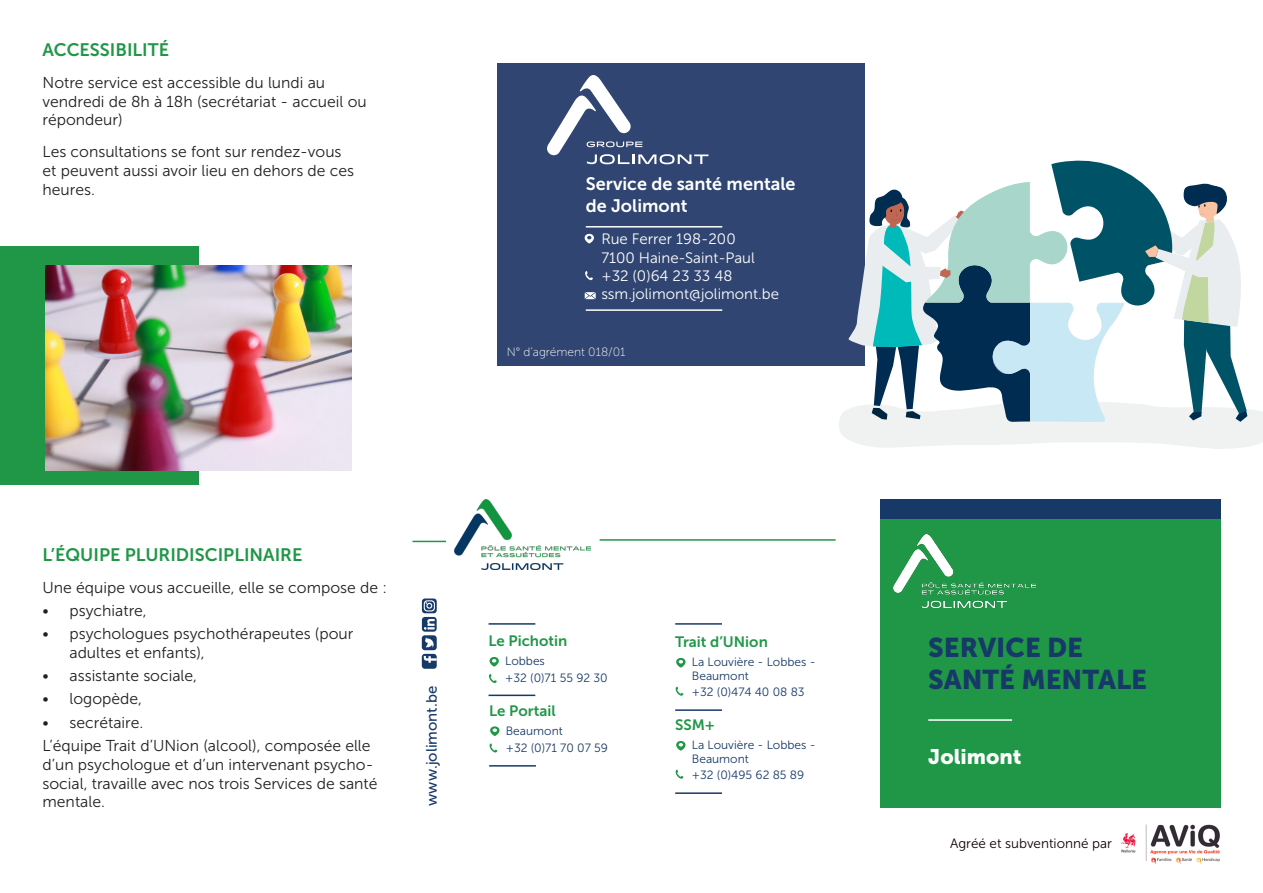
<style>
.page{position:relative;width:1263px;height:893px;background:#fff}
.page>*{position:absolute;margin:0;border:0;box-sizing:border-box;transform-origin:0 0}
.t1{font:27px/32.4px "Museo Sans 900";color:#173968}
.t2{font:21px "Museo Sans 900";color:#fff}
.Texte_ok{font:18px "Museo Sans 700";color:#209747}
.t3{font:18px/21.6px "Museo Sans 700";color:#fff}
.Texte_ok-2{font:15.75px/18.9px "Museo Sans 300";color:#231f20}
.t4{font:15px/18px "Museo Sans 300";color:#fff}
.t5{font:15px "Museo Sans 700";color:#209747}
.t6{font:15px "Museo Sans 500";color:#173968}
.t7{font:13.5px "Museo Sans 300";color:#100003}
.t8{font:12px/14.4px "Museo Sans 300";color:#173968}
.t9{font:12px "Museo Sans 100";color:#fff}
</style>
<div class="page">
<div style="left:497px;top:64px;width:368px;height:302px;background:#304571"></div>
<svg style="left:839px;top:160px;width:424px;height:289px"></svg>
<div style="left:880px;top:518px;width:340px;height:290px;background:#209747"></div>
<hr style="left:928px;top:719px;width:84px;height:2px;background:#fff">
<img style="left:893px;top:535px;width:142px;height:72px">
<div style="left:880px;top:499px;width:340px;height:19px;background:#173968"></div>
<hr style="left:489px;top:765px;width:47px;height:2px;background:#173968">
<svg style="left:490px;top:726px;width:9px;height:10px"></svg>
<svg style="left:489px;top:743px;width:8px;height:10px"></svg>
<img style="left:455px;top:500px;width:135px;height:69px">
<div style="left:422px;top:654px;width:15px;height:15px;background:#173968;border-radius:3px"></div>
<svg style="left:424px;top:656px;width:13px;height:7px"></svg>
<div style="left:422px;top:635px;width:15px;height:15px;background:#173968;border-radius:3px"></div>
<svg style="left:425px;top:637px;width:9px;height:11px"></svg>
<div style="left:422px;top:617px;width:15px;height:15px;background:#173968;border-radius:3px"></div>
<svg style="left:424px;top:619px;width:11px;height:11px"></svg>
<svg style="left:422px;top:598px;width:15px;height:15px"></svg>
<svg style="left:424px;top:600px;width:11px;height:11px"></svg>
<hr style="left:412px;top:541px;width:34px;height:1px;background:#209747">
<hr style="left:600px;top:539px;width:236px;height:2px;background:#209747">
<div style="left:0;top:246px;width:199px;height:239px;background:#209747"></div>
<img style="left:1121px;top:824px;width:99px;height:40px">
<hr style="left:675px;top:709px;width:47px;height:2px;background:#173968">
<svg style="left:676px;top:658px;width:9px;height:10px"></svg>
<svg style="left:675px;top:687px;width:8px;height:9px"></svg>
<hr style="left:488px;top:695px;width:47px;height:1px;background:#173968">
<svg style="left:489px;top:657px;width:10px;height:10px"></svg>
<svg style="left:489px;top:674px;width:8px;height:9px"></svg>
<hr style="left:488px;top:623px;width:47px;height:2px;background:#173968">
<hr style="left:675px;top:623px;width:47px;height:2px;background:#173968">
<hr style="left:675px;top:792px;width:47px;height:2px;background:#173968">
<svg style="left:676px;top:741px;width:9px;height:10px"></svg>
<svg style="left:675px;top:770px;width:8px;height:9px"></svg>
<img style="left:46px;top:265px;width:306px;height:205px">
<hr style="left:586px;top:226px;width:136px;height:2px;background:#fff">
<hr style="left:586px;top:309px;width:136px;height:2px;background:#fff">
<svg style="left:547px;top:75px;width:161px;height:89px"></svg>
<svg style="left:584px;top:234px;width:10px;height:10px"></svg>
<svg style="left:585px;top:292px;width:11px;height:7px"></svg>
<svg style="left:585px;top:271px;width:8px;height:9px"></svg>
<p class="Texte_ok" style="left:43px;top:40px;width:128px">ACCESSIBILITÉ</p>
<p class="Texte_ok-2" style="left:43px;top:73px;width:326px">Notre service est accessible du lundi au vendredi de 8h à 18h (secrétariat - accueil ou répondeur)</p>
<p class="Texte_ok-2" style="left:43px;top:142px;width:313px">Les consultations se font sur rendez-vous et peuvent aussi avoir lieu en dehors de ces heures.</p>
<p class="t3" style="left:586px;top:173px;width:211px">Service de santé mentale de Jolimont</p>
<p class="t4" style="left:601px;top:230px;width:155px">Rue Ferrer 198-200<br>7100 Haine-Saint-Paul</p>
<p class="t4" style="left:601px;top:285px;width:179px">ssm.jolimont@jolimont.be</p>
<p class="t4" style="left:601px;top:267px;width:133px">+32 (0)64 23 33 48</p>
<p class="t9" style="left:507px;top:346px;width:120px">N° d’agrément 018/01</p>
<p class="Texte_ok" style="left:43px;top:545px;width:261px">L’ÉQUIPE PLURIDISCIPLINAIRE</p>
<p class="Texte_ok-2" style="left:43px;top:578px;width:346px">Une équipe vous accueille, elle se compose de :</p>
<p class="Texte_ok-2" style="left:43px;top:601px;width:106px">• psychiatre,</p>
<p class="Texte_ok-2" style="left:70px;top:624px;width:285px;text-indent:-27px">• psychologues psychothérapeutes (pour adultes et enfants),</p>
<p class="Texte_ok-2" style="left:43px;top:666px;width:156px">• assistante sociale,</p>
<p class="Texte_ok-2" style="left:43px;top:690px;width:101px">• logopède,</p>
<p class="Texte_ok-2" style="left:43px;top:713px;width:102px">• secrétaire.</p>
<p class="Texte_ok-2" style="left:43px;top:736px;width:337px">L’équipe Trait d’UNion (alcool), composée elle d’un psychologue et d’un intervenant psycho&shy;social, travaille avec nos trois Services de santé mentale.</p>
<p class="t6" style="left:423px;top:806px;width:121px;rotate:-90deg">www.jolimont.be</p>
<p class="t5" style="left:488px;top:633px;width:80px">Le Pichotin</p>
<p class="t8" style="left:505px;top:654px;width:41px">Lobbes</p>
<p class="t8" style="left:505px;top:671px;width:104px">+32 (0)71 55 92 30</p>
<p class="t5" style="left:489px;top:702px;width:68px">Le Portail</p>
<p class="t8" style="left:506px;top:724px;width:59px">Beaumont</p>
<p class="t8" style="left:506px;top:740px;width:104px">+32 (0)71 70 07 59</p>
<p class="t5" style="left:675px;top:634px;width:94px">Trait d’UNion</p>
<p class="t8" style="left:692px;top:655px;width:125px">La Louvière - Lobbes -<br>Beaumont</p>
<p class="t8" style="left:692px;top:685px;width:114px">+32 (0)474 40 08 83</p>
<p class="t5" style="left:675px;top:717px;width:41px">SSM+</p>
<p class="t8" style="left:692px;top:738px;width:125px">La Louvière - Lobbes -<br>Beaumont</p>
<p class="t8" style="left:692px;top:768px;width:114px">+32 (0)495 62 85 89</p>
<p class="t1" style="left:928px;top:631px;width:220px">SERVICE DE<br>SANTÉ MENTALE</p>
<p class="t2" style="left:928px;top:744px;width:95px">Jolimont</p>
<p class="t7" style="left:950px;top:836px;width:163px">Agréé et subventionné par</p>
</div>
